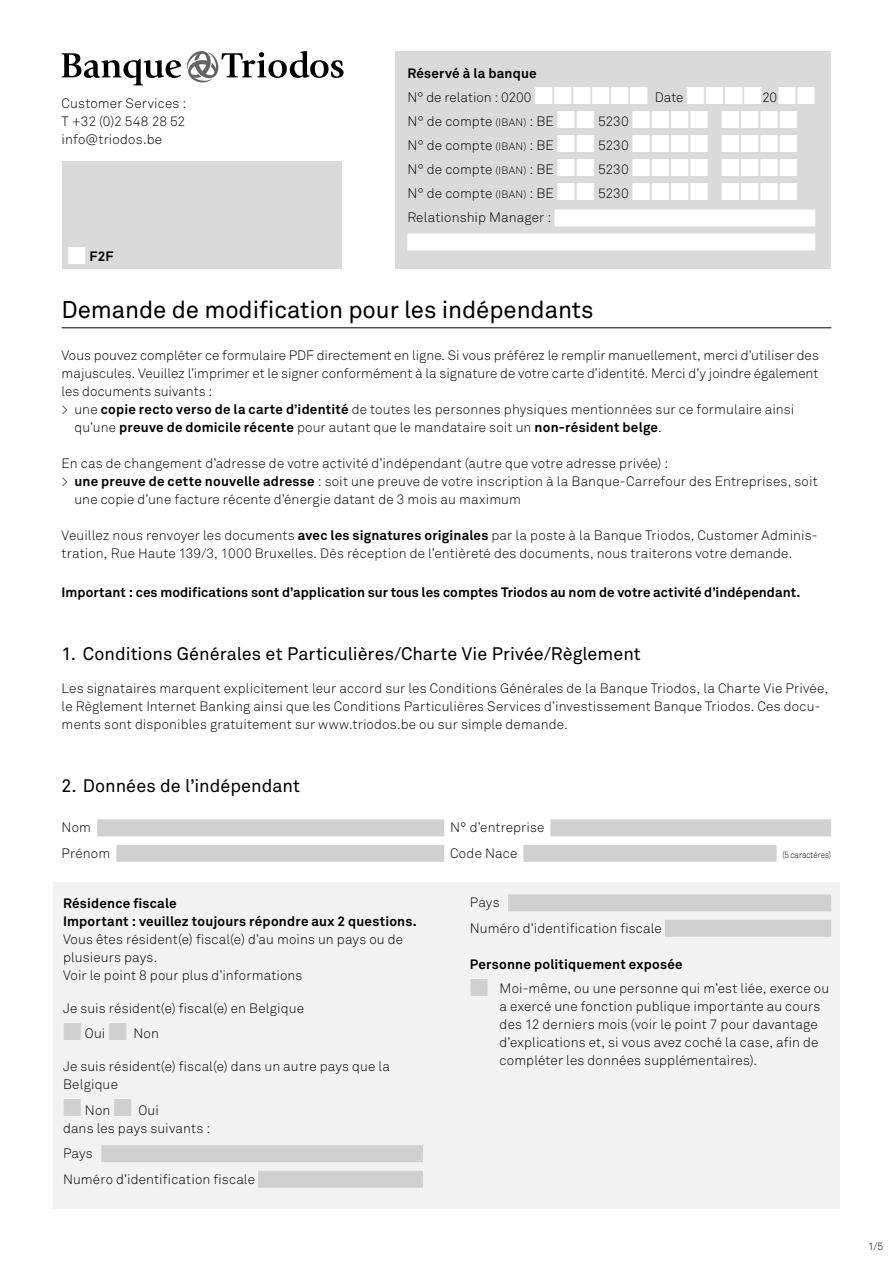
<style>
.page{position:relative;width:893px;height:1263px;background:#fff}
.page>*{position:absolute;margin:0;border:0;box-sizing:border-box;transform-origin:0 0}
.t1{font:24px "Akkurat";letter-spacing:-.005em;color:#000}
.t2{font:18px "Akkurat";color:#000}
.t3{font:300 13.5px/18px "Akkurat";letter-spacing:.01em;color:#000}
.t4{font:700 13.5px/18px "Akkurat";letter-spacing:.01em;color:#000}
.t5{font:300 10.5px "Akkurat";color:#000}
.t6{font:300 9px "Akkurat";color:#000;scale:.88 1}
.s1{color:#fff}
.s2{font-weight:700}
.s3{font-size:10.5px}
.s4{font-weight:300}
.s5{color:#d0d0d0}
</style>
<div class="page">
<div style="left:53px;top:882px;width:787px;height:327px;background:#f2f2f2"></div>
<div style="left:62px;top:162px;width:280px;height:107px;background:#dadada"></div>
<hr style="left:62px;top:327px;width:769px;height:1px;background:#000">
<div style="left:97px;top:819px;width:347px;height:17px;background:#d0d0d0"></div>
<div style="left:550px;top:819px;width:281px;height:17px;background:#d0d0d0"></div>
<div style="left:116px;top:845px;width:328px;height:17px;background:#d0d0d0"></div>
<div style="left:523px;top:845px;width:254px;height:17px;background:#d0d0d0"></div>
<div style="left:101px;top:1145px;width:322px;height:17px;background:#d0d0d0"></div>
<div style="left:258px;top:1171px;width:165px;height:17px;background:#d0d0d0"></div>
<div style="left:508px;top:894px;width:323px;height:17px;background:#d0d0d0"></div>
<div style="left:665px;top:920px;width:166px;height:17px;background:#d0d0d0"></div>
<svg style="left:62px;top:53px;width:119px;height:32px"></svg>
<svg style="left:187px;top:51px;width:157px;height:31px"></svg>
<div style="left:395px;top:51px;width:436px;height:218px;background:#dadada"></div>
<div style="left:554px;top:209px;width:261px;height:17px;background:#fff"></div>
<div style="left:407px;top:233px;width:408px;height:17px;background:#fff"></div>
<p class="t3" style="left:62px;top:95px;width:126px;text-align:justify">Customer Services :<br>T +32 (0)2 548 28 52 info@triodos.be</p>
<p class="t4" style="left:68px;top:247px;width:47px"><span class="s1">■</span> F2F</p>
<p class="t3" style="left:407px;top:62px;width:410px;line-height:24px"><span class="s2">Réservé à la banque<br></span>N° de relation : 0200 <span class="s1">■■■■■■</span> Date <span class="s1">■■■■</span>20<span class="s1">■■ </span>N° de compte <span class="s3">(IBAN)</span> : BE <span class="s1">■■</span> 5230 <span class="s1">■■■■</span> <span class="s1">■■■■ </span>N° de compte <span class="s3">(IBAN)</span> : BE <span class="s1">■■</span> 5230 <span class="s1">■■■■</span> <span class="s1">■■■■ </span>N° de compte <span class="s3">(IBAN)</span> : BE <span class="s1">■■</span> 5230 <span class="s1">■■■■</span> <span class="s1">■■■■ </span>N° de compte <span class="s3">(IBAN)</span> : BE <span class="s1">■■</span> 5230 <span class="s1">■■■■</span> <span class="s1">■■■■ </span>Relationship Manager :</p>
<h1 class="t1" style="left:62px;top:296px;width:533px">Demande de modification pour les indépendants</h1>
<p class="t3" style="left:62px;top:346px;width:759px">Vous pouvez compléter ce formulaire PDF directement en ligne. Si vous préférez le remplir manuellement, merci d’utiliser des</p>
<p class="t3" style="left:62px;top:364px;width:758px">majuscules. Veuillez l’imprimer et le signer conformément à la signature de votre carte d’identité. Merci d’y joindre également</p>
<p class="t3" style="left:62px;top:382px;width:152px">les documents suivants :</p>
<p class="t3" style="left:62px;top:400px;width:734px">&gt; une <span class="s2">copie recto verso de la carte d’identité</span> de toutes les personnes physiques mentionnées sur ce formulaire ainsi</p>
<p class="t4" style="left:74px;top:418px;width:589px"><span class="s4">qu’une</span> preuve de domicile récente <span class="s4">pour autant que le mandataire soit un</span> non-résident belge<span class="s4">.</span></p>
<p class="t3" style="left:62px;top:454px;width:608px">En cas de changement d’adresse de votre activité d’indépendant (autre que votre adresse privée) :</p>
<p class="t3" style="left:62px;top:472px;width:758px">&gt; <span class="s2">une preuve de cette nouvelle adresse</span> : soit une preuve de votre inscription à la Banque-Carrefour des Entreprises, soit</p>
<p class="t3" style="left:74px;top:490px;width:448px">une copie d’une facture récente d’énergie datant de 3 mois au maximum</p>
<p class="t3" style="left:62px;top:526px;width:757px">Veuillez nous renvoyer les documents <span class="s2">avec les signatures originales</span> par la poste à la Banque Triodos, Customer Adminis&shy;tration, Rue Haute 139/3, 1000 Bruxelles. Dès réception de l’entièreté des documents, nous traiterons votre demande.</p>
<p class="t4" style="left:62px;top:583px;width:740px">Important : ces modifications sont d’application sur tous les comptes Triodos au nom de votre activité d’indépendant.</p>
<h2 class="t2" style="left:62px;top:643px;width:581px">1. Conditions Générales et Particulières/Charte Vie Privée/Règlement</h2>
<p class="t3" style="left:62px;top:679px;width:768px">Les signataires marquent explicitement leur accord sur les Conditions Générales de la Banque Triodos, la Charte Vie Privée, le Règlement Internet Banking ainsi que les Conditions Particulières Services d’investissement Banque Triodos. Ces docu&shy;ments sont disponibles gratuitement sur www.triodos.be ou sur simple demande.</p>
<h2 class="t2" style="left:62px;top:775px;width:240px">2. Données de l’indépendant</h2>
<p class="t3" style="left:62px;top:819px;width:31px">Nom</p>
<p class="t3" style="left:450px;top:819px;width:96px">N° d’entreprise</p>
<p class="t3" style="left:62px;top:844px;width:50px">Prénom</p>
<p class="t3" style="left:450px;top:844px;width:69px">Code Nace</p>
<p class="t6" style="left:782px;top:849px;width:57px">(5 caractères)</p>
<p class="t4" style="left:63px;top:894px;width:355px">Résidence fiscale<br>Important : veuillez toujours répondre aux 2 questions.</p>
<p class="t3" style="left:63px;top:930px;width:342px">Vous êtes résident(e) fiscal(e) d’au moins un pays ou de plusieurs pays.<br>Voir le point 8 pour plus d’informations</p>
<p class="t3" style="left:63px;top:999px;width:243px">Je suis résident(e) fiscal(e) en Belgique</p>
<p class="t3" style="left:63px;top:1025px;width:97px"><span class="s5">■</span> Oui <span class="s5">■</span> Non</p>
<p class="t3" style="left:63px;top:1058px;width:329px">Je suis résident(e) fiscal(e) dans un autre pays que la<br>Belgique</p>
<p class="t3" style="left:63px;top:1101px;width:149px"><span class="s5">■</span> Non <span class="s5">■</span> Oui<br>dans les pays suivants :</p>
<p class="t3" style="left:63px;top:1141px;width:193px;line-height:25.5px">Pays<br>Numéro d’identification fiscale</p>
<p class="t3" style="left:470px;top:890px;width:193px;line-height:25.5px">Pays<br>Numéro d’identification fiscale</p>
<p class="t4" style="left:470px;top:955px;width:214px">Personne politiquement exposée</p>
<p class="t3" style="left:500px;top:979px;width:331px;text-indent:-30px"><span class="s5">■</span> Moi-même, ou une personne qui m’est liée, exerce ou a exercé une fonction publique importante au cours des 12 derniers mois (voir le point 7 pour davantage d’explications et, si vous avez coché la case, afin de compléter les données supplémentaires).</p>
<p class="t5" style="left:868px;top:1240px;width:17px">1/5</p>
</div>
